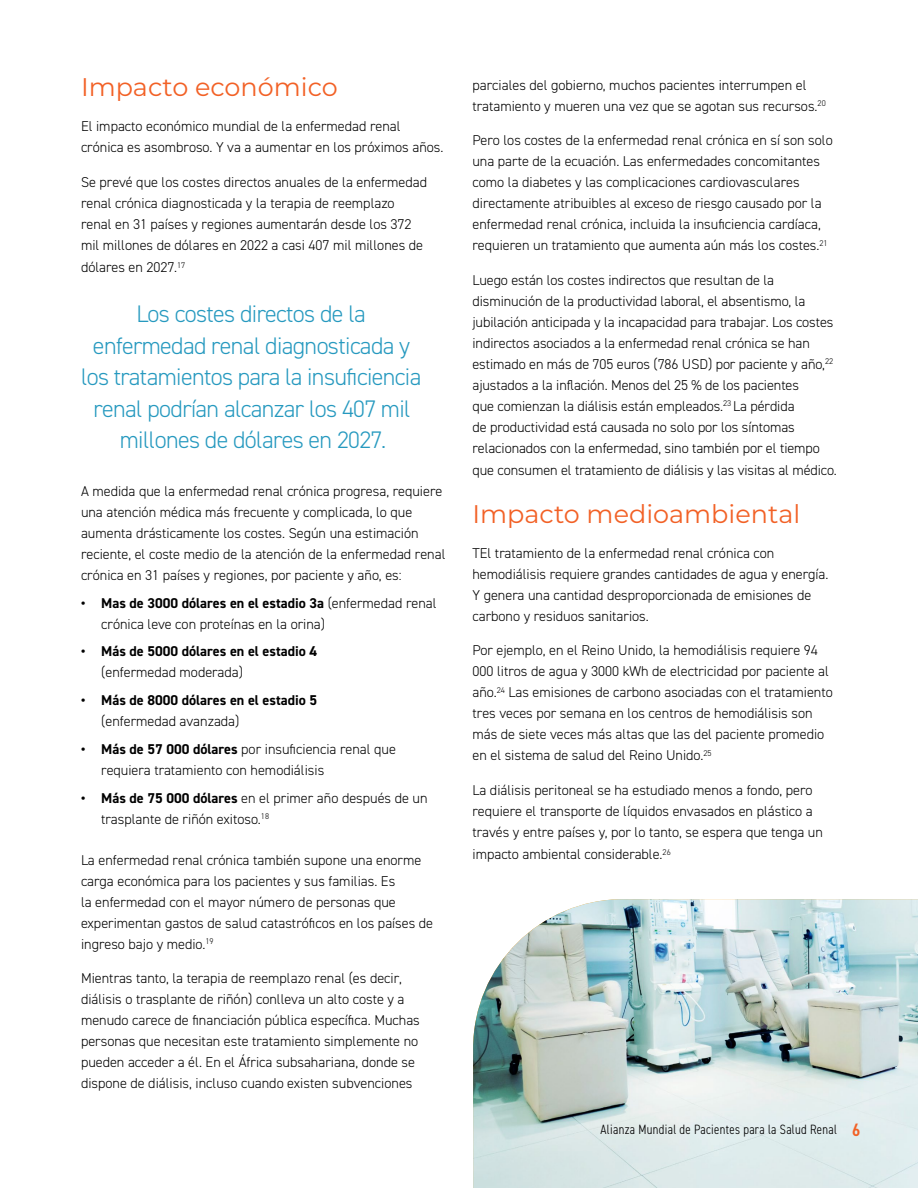
<style>
.page{position:relative;width:918px;height:1188px;background:#fff}
.page>*{position:absolute;margin:0;border:0;box-sizing:border-box;transform-origin:0 0}
.t1{font:25.5px "Montserrat";color:#f26126}
.t2{font:300 24px/31.5px "DIN2014";letter-spacing:-.025em;color:#2699bf;text-align:center}
.t3{font:300 14.25px/21px "DIN2014";color:#000}
.t4{font:700 14.25px "DIN2014";color:#000}
.t5{font:300 condensed 13.5px "DIN2014";letter-spacing:.025em;color:#000}
.s1{font-weight:700}
.s2{font-weight:600;font-size:18px;color:#f26126}
</style>
<div class="page">
<img style="left:473px;top:899px;width:445px;height:287px">
<svg style="left:473px;top:1186px;width:445px;height:2px"></svg>
<h1 class="t1" style="left:81px;top:69px;width:258px">Impacto económico</h1>
<p class="t3" style="left:81px;top:116px;width:364px">El impacto económico mundial de la enfermedad renal crónica es asombroso. Y va a aumentar en los próximos años.</p>
<p class="t3" style="left:81px;top:171px;width:348px">Se prevé que los costes directos anuales de la enfermedad renal crónica diagnosticada y la terapia de reemplazo renal en 31 países y regiones aumentarán desde los 372 mil millones de dólares en 2022 a casi 407 mil millones de</p>
<p class="t3" style="left:81px;top:257px;width:106px">dólares en 2027.<sup>17</sup></p>
<h2 class="t2" style="left:81px;top:298px;width:342px">Los costes directos de la enfermedad renal diagnosticada y los tratamientos para la insuficiencia renal podrían alcanzar los 407 mil millones de dólares en 2027.</h2>
<p class="t3" style="left:81px;top:480px;width:366px">A medida que la enfermedad renal crónica progresa, requiere una atención médica más frecuente y complicada, lo que aumenta drásticamente los costes. Según una estimación reciente, el coste medio de la atención de la enfermedad renal crónica en 31 países y regiones, por paciente y año, es:</p>
<p class="t3" style="left:101px;top:592px;width:337px;text-indent:-20px"><span class="s1">• Mas de 3000 dólares en el estadio 3a</span> (enfermedad renal crónica leve con proteínas en la orina)</p>
<p class="t4" style="left:81px;top:642px;width:238px">• Más de 5000 dólares en el estadio 4</p>
<p class="t3" style="left:101px;top:662px;width:143px">(enfermedad moderada)</p>
<p class="t4" style="left:81px;top:691px;width:238px">• Más de 8000 dólares en el estadio 5</p>
<p class="t3" style="left:101px;top:711px;width:140px">(enfermedad avanzada)</p>
<p class="t3" style="left:101px;top:738px;width:296px;text-indent:-20px"><span class="s1">• Más de 57 000 dólares</span> por insuficiencia renal que requiera tratamiento con hemodiálisis</p>
<p class="t3" style="left:101px;top:787px;width:328px;text-indent:-20px"><span class="s1">• Más de 75 000 dólares</span> en el primer año después de un trasplante de riñón exitoso.<sup>18</sup></p>
<p class="t3" style="left:81px;top:849px;width:354px">La enfermedad renal crónica también supone una enorme carga económica para los pacientes y sus familias. Es<br>la enfermedad con el mayor número de personas que experimentan gastos de salud catastróficos en los países de ingreso bajo y medio.<sup>19</sup></p>
<p class="t3" style="left:81px;top:968px;width:340px">Mientras tanto, la terapia de reemplazo renal (es decir, diálisis o trasplante de riñón) conlleva un alto coste y a menudo carece de financiación pública específica. Muchas personas que necesitan este tratamiento simplemente no pueden acceder a él. En el África subsahariana, donde se dispone de diálisis, incluso cuando existen subvenciones</p>
<p class="t3" style="left:473px;top:75px;width:355px">parciales del gobierno, muchos pacientes interrumpen el tratamiento y mueren una vez que se agotan sus recursos.<sup>20</sup></p>
<p class="t3" style="left:472px;top:130px;width:362px">Pero los costes de la enfermedad renal crónica en sí son solo una parte de la ecuación. Las enfermedades concomitantes como la diabetes y las complicaciones cardiovasculares directamente atribuibles al exceso de riesgo causado por la enfermedad renal crónica, incluida la insuficiencia cardíaca, requieren un tratamiento que aumenta aún más los costes.<sup>21</sup></p>
<p class="t3" style="left:472px;top:270px;width:362px">Luego están los costes indirectos que resultan de la disminución de la productividad laboral, el absentismo, la jubilación anticipada y la incapacidad para trabajar. Los costes indirectos asociados a la enfermedad renal crónica se han estimado en más de 705 euros (786 USD) por paciente y año,<sup>22 </sup>ajustados a la inflación. Menos del 25 % de los pacientes<br>que comienzan la diálisis están empleados.<sup>23</sup> La pérdida<br>de productividad está causada no solo por los síntomas relacionados con la enfermedad, sino también por el tiempo</p>
<p class="t3" style="left:473px;top:460px;width:366px">que consumen el tratamiento de diálisis y las visitas al médico.</p>
<h1 class="t1" style="left:473px;top:497px;width:329px">Impacto medioambiental</h1>
<p class="t3" style="left:473px;top:543px;width:358px">TEl tratamiento de la enfermedad renal crónica con hemodiálisis requiere grandes cantidades de agua y energía.<br>Y genera una cantidad desproporcionada de emisiones de carbono y residuos sanitarios.</p>
<p class="t3" style="left:473px;top:640px;width:362px">Por ejemplo, en el Reino Unido, la hemodiálisis requiere 94<br>000 litros de agua y 3000 kWh de electricidad por paciente al año.<sup>24</sup> Las emisiones de carbono asociadas con el tratamiento tres veces por semana en los centros de hemodiálisis son más de siete veces más altas que las del paciente promedio en el sistema de salud del Reino Unido.<sup>25</sup></p>
<p class="t3" style="left:473px;top:780px;width:352px">La diálisis peritoneal se ha estudiado menos a fondo, pero requiere el transporte de líquidos envasados en plástico a través y entre países y, por lo tanto, se espera que tenga un</p>
<p class="t3" style="left:473px;top:844px;width:200px">impacto ambiental considerable.<sup>26</sup></p>
<p class="t5" style="left:601px;top:1121px;width:261px">Alianza Mundial de Pacientes para la Salud Renal <span class="s2">6</span></p>
</div>
